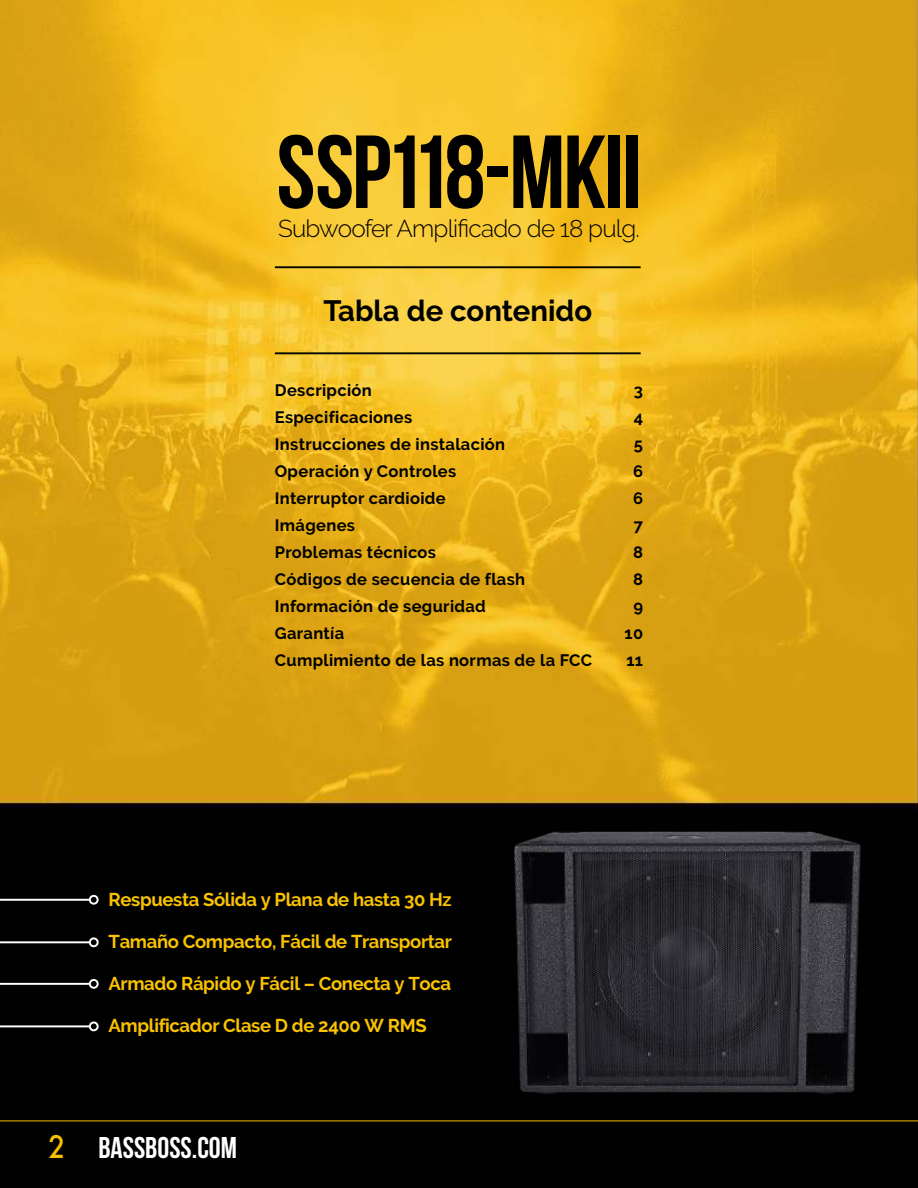
<style>
.page{position:relative;width:918px;height:1188px;background:#fff}
.page>*{position:absolute;margin:0;border:0;box-sizing:border-box;transform-origin:0 0}
.t1{font:700 103.5px "Bebas Neue";letter-spacing:-.02em;color:#000}
.t2{font:700 30px "Bebas Neue";color:#fff}
.t3{font:700 29.25px "Raleway";color:#000}
.t4{font:300 24.3px "Raleway";letter-spacing:-.03em;color:#000}
.t5{font:700 18.45px "Raleway";letter-spacing:-.02em;color:#fac200}
.t6{font:700 16.5px "Raleway";letter-spacing:.02em;color:#000}
.s1{font-family:"Futura";font-weight:500;font-size:30.15px;color:#f6bf00}
</style>
<div class="page">
<img style="left:0;top:0;width:918px;height:1188px">
<hr style="left:0;top:1121px;width:918px;height:1px;background:#f6bf00">
<hr style="left:275px;top:266px;width:366px;height:2px;background:#000">
<hr style="left:275px;top:352px;width:366px;height:2px;background:#000">
<hr style="left:0;top:899px;width:90px;height:2px;background:#fff">
<div style="left:89px;top:895px;width:10px;height:10px;border:2px solid #fff;border-radius:50%"></div>
<hr style="left:0;top:941px;width:90px;height:2px;background:#fff">
<div style="left:89px;top:937px;width:10px;height:10px;border:2px solid #fff;border-radius:50%"></div>
<hr style="left:0;top:983px;width:90px;height:2px;background:#fff">
<div style="left:89px;top:979px;width:10px;height:10px;border:2px solid #fff;border-radius:50%"></div>
<hr style="left:0;top:1025px;width:90px;height:2px;background:#fff">
<div style="left:89px;top:1022px;width:10px;height:9px;border:2px solid #fff;border-radius:50%"></div>
<img style="left:503px;top:821px;width:368px;height:281px">
<h1 class="t1" style="left:277px;top:112px;width:366px">SSP118-MKII</h1>
<h3 class="t4" style="left:278px;top:214px;width:363px">Subwoofer Amplificado de 18 pulg.</h3>
<h3 class="t3" style="left:323px;top:295px;width:270px">Tabla de contenido</h3>
<p class="t6" style="left:275px;top:381px;width:99px">Descripción</p>
<p class="t6" style="left:634px;top:381px;width:11px">3</p>
<p class="t6" style="left:275px;top:408px;width:139px">Especificaciones</p>
<p class="t6" style="left:634px;top:408px;width:11px">4</p>
<p class="t6" style="left:275px;top:435px;width:232px">Instrucciones de instalación</p>
<p class="t6" style="left:634px;top:435px;width:11px">5</p>
<p class="t6" style="left:275px;top:462px;width:183px">Operación y Controles</p>
<p class="t6" style="left:633px;top:462px;width:12px">6</p>
<p class="t6" style="left:275px;top:489px;width:172px">Interruptor cardioide</p>
<p class="t6" style="left:633px;top:489px;width:12px">6</p>
<p class="t6" style="left:275px;top:516px;width:82px">Imágenes</p>
<p class="t6" style="left:634px;top:516px;width:11px">7</p>
<p class="t6" style="left:275px;top:543px;width:163px">Problemas técnicos</p>
<p class="t6" style="left:633px;top:543px;width:11px">8</p>
<p class="t6" style="left:275px;top:570px;width:252px">Códigos de secuencia de flash</p>
<p class="t6" style="left:633px;top:570px;width:11px">8</p>
<p class="t6" style="left:275px;top:597px;width:213px">Información de seguridad</p>
<p class="t6" style="left:633px;top:597px;width:11px">9</p>
<p class="t6" style="left:275px;top:624px;width:71px">Garantía</p>
<p class="t6" style="left:625px;top:624px;width:20px">10</p>
<p class="t6" style="left:275px;top:651px;width:319px">Cumplimiento de las normas de la FCC</p>
<p class="t6" style="left:627px;top:651px;width:18px">11</p>
<p class="t5" style="left:109px;top:889px;width:345px">Respuesta Sólida y Plana de hasta 30 Hz</p>
<p class="t5" style="left:109px;top:931px;width:345px">Tamaño Compacto, Fácil de Transportar</p>
<p class="t5" style="left:109px;top:973px;width:344px">Armado Rápido y Fácil – Conecta y Toca</p>
<p class="t5" style="left:109px;top:1015px;width:320px">Amplificador Clase D de 2400 W RMS</p>
<h2 class="t2" style="left:49px;top:1130px;width:190px"><span class="s1">2</span> BASSBOSS.COM</h2>
</div>
